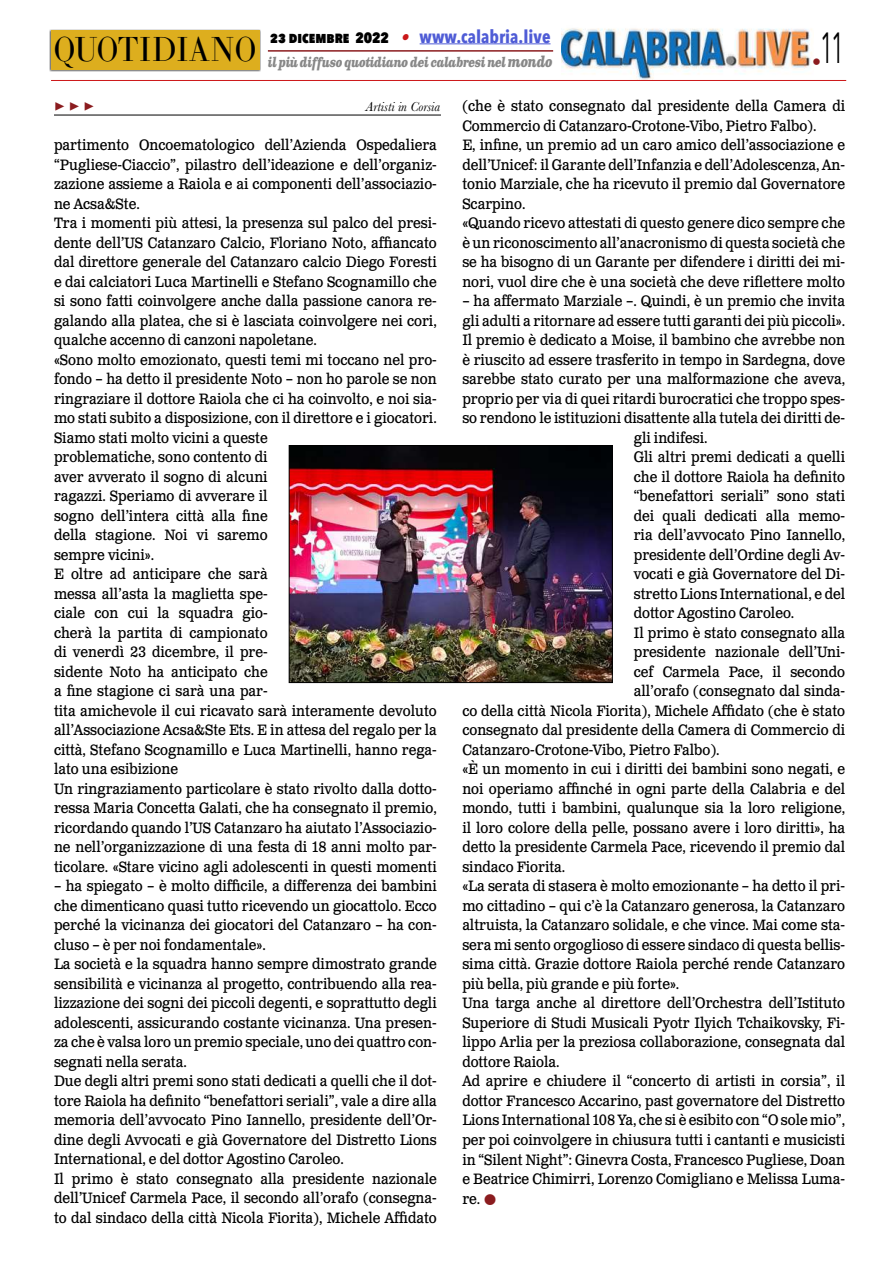
<style>
.page{position:relative;width:893px;height:1263px;background:#fff}
.page>*{position:absolute;margin:0;border:0;box-sizing:border-box;transform-origin:0 0}
.t1{font:43.5px "Avenir Next Condensed";color:#000;scale:.55 1}
.t2{font:34.2px "LTC Bodoni 175 Pro";color:#000;scale:.88 1}
.t3{font:700 18px "Avenir Next Condensed";color:#4f5cd6}
.t4{font:700 18px "Minion Pro";color:#8b1c1f}
.t5{font:15px/19.5px "Clarendon Text Pro";color:#000;scale:.9 1}
.t6{font:italic 700 13.5px "Clarendon Text Pro";letter-spacing:-.05em;color:#878787;scale:.79 1}
.t7{font:italic 13.5px "Baskerville";color:#000}
.s1{font-weight:800;font-size:15px;color:#000}
.s2{font-family:"Clarendon Text Pro";font-style:italic;font-size:16.5px;color:#ca181a}
.s3{font-size:15px}
</style>
<div class="page">
<img style="left:561px;top:28px;width:251px;height:52px">
<hr style="left:51px;top:80px;width:795px;height:1px;background:#cd1719">
<div style="left:49px;top:29px;width:212px;height:43px;background:#000;opacity:.75"></div>
<div style="left:51px;top:31px;width:208px;height:39px;background:#ddae1e"></div>
<hr style="left:420px;top:43px;width:130px;height:1px;background:#4f5cd6">
<hr style="left:268px;top:50px;width:285px;height:2px;background:#8b1c1f">
<hr style="left:54px;top:115px;width:387px;height:1px;background:#000">
<img style="left:291px;top:447px;width:319px;height:234px">
<div style="left:289px;top:445px;width:323px;height:238px;border:1px solid #000"></div>
<h2 class="t2" style="left:54px;top:27px;width:232px">QUOTIDIANO</h2>
<p class="t3" style="left:270px;top:25px;width:282px"><span class="s1">23 DICEMBRE 2022</span> <span class="s2">•</span> www.calabria.live</p>
<p class="t6" style="left:268px;top:53px;width:362px">il più diffuso quotidiano dei calabresi nel <span class="s3">mondo</span></p>
<h1 class="t1" style="left:812px;top:11px;width:58px"><sub>•</sub>11</h1>
<p class="t4" style="left:54px;top:92px;width:42px">▶ ▶ ▶</p>
<p class="t7" style="left:366px;top:97px;width:76px">Artisti in Corsia</p>
<p class="t5" style="left:54px;top:136px;width:427px">partimento Oncoematologico dell’Azienda Ospedaliera “Pugliese-Ciaccio”, pilastro dell’ideazione e dell’organiz&shy;zazione assieme a Raiola e ai componenti dell’associazio&shy;ne Acsa&amp;Ste.<br>Tra i momenti più attesi, la presenza sul palco del presi&shy;dente dell’US Catanzaro Calcio, Floriano Noto, affiancato dal direttore generale del Catanzaro calcio Diego Foresti e dai calciatori Luca Martinelli e Stefano Scognamillo che si sono fatti coinvolgere anche dalla passione canora re&shy;galando alla platea, che si è lasciata coinvolgere nei cori, qualche accenno di canzoni napoletane.<br>«Sono molto emozionato, questi temi mi toccano nel pro&shy;fondo – ha detto il presidente Noto – non ho parole se non ringraziare il dottore Raiola che ci ha coinvolto, e noi sia&shy;mo stati subito a disposizione, con il direttore e i giocatori.<br>Siamo stati molto vicini a queste<br>problematiche, sono contento di<br>aver avverato il sogno di alcuni<br>ragazzi. Speriamo di avverare il<br>sogno dell’intera città alla fine<br>della stagione. Noi vi saremo<br>sempre vicini».<br>E oltre ad anticipare che sarà<br>messa all’asta la maglietta spe-<br>ciale con cui la squadra gio-<br>cherà la partita di campionato<br>di venerdì 23 dicembre, il pre-<br>sidente Noto ha anticipato che<br>a fine stagione ci sarà una par-<br>tita amichevole il cui ricavato sarà interamente devoluto all’Associazione Acsa&amp;Ste Ets. E in attesa del regalo per la città, Stefano Scognamillo e Luca Martinelli, hanno rega&shy;lato una esibizione<br>Un ringraziamento particolare è stato rivolto dalla dotto&shy;ressa Maria Concetta Galati, che ha consegnato il premio, ricordando quando l’US Catanzaro ha aiutato l’Associazio&shy;ne nell’organizzazione di una festa di 18 anni molto par&shy;ticolare. «Stare vicino agli adolescenti in questi momenti</p>
<p class="t5" style="left:54px;top:877px;width:427px">– ha spiegato – è molto difficile, a differenza dei bambini che dimenticano quasi tutto ricevendo un giocattolo. Ecco perché la vicinanza dei giocatori del Catanzaro – ha con&shy;cluso – è per noi fondamentale».<br>La società e la squadra hanno sempre dimostrato grande sensibilità e vicinanza al progetto, contribuendo alla rea&shy;lizzazione dei sogni dei piccoli degenti, e soprattutto degli adolescenti, assicurando costante vicinanza. Una presen&shy;za che è valsa loro un premio speciale, uno dei quattro con&shy;segnati nella serata.<br>Due degli altri premi sono stati dedicati a quelli che il dot&shy;tore Raiola ha definito “benefattori seriali”, vale a dire alla memoria dell’avvocato Pino Iannello, presidente dell’Or&shy;dine degli Avvocati e già Governatore del Distretto Lions International, e del dottor Agostino Caroleo.<br>Il primo è stato consegnato alla presidente nazionale dell’Unicef Carmela Pace, il secondo all’orafo (consegna&shy;to dal sindaco della città Nicola Fiorita), Michele Affidato</p>
<p class="t5" style="left:462px;top:97px;width:427px">(che è stato consegnato dal presidente della Camera di Commercio di Catanzaro-Crotone-Vibo, Pietro Falbo).<br>E, infine, un premio ad un caro amico dell’associazione e dell’Unicef: il Garante dell’Infanzia e dell’Adolescenza, An&shy;tonio Marziale, che ha ricevuto il premio dal Governatore Scarpino.<br>«Quando ricevo attestati di questo genere dico sempre che è un riconoscimento all’anacronismo di questa società che se ha bisogno di un Garante per difendere i diritti dei mi&shy;nori, vuol dire che è una società che deve riflettere molto</p>
<p class="t5" style="left:462px;top:292px;width:427px">– ha affermato Marziale –. Quindi, è un premio che invita</p>
<p class="t5" style="left:462px;top:312px;width:427px">gli adulti a ritornare ad essere tutti garanti dei più piccoli».</p>
<p class="t5" style="left:462px;top:331px;width:427px">Il premio è dedicato a Moise, il bambino che avrebbe non</p>
<p class="t5" style="left:462px;top:351px;width:427px">è riuscito ad essere trasferito in tempo in Sardegna, dove</p>
<p class="t5" style="left:462px;top:370px;width:427px">sarebbe stato curato per una malformazione che aveva,</p>
<p class="t5" style="left:462px;top:390px;width:427px">proprio per via di quei ritardi burocratici che troppo spes-</p>
<p class="t5" style="left:462px;top:409px;width:427px">so rendono le istituzioni disattente alla tutela dei diritti de-</p>
<p class="t5" style="left:634px;top:429px;width:83px">gli indifesi.</p>
<p class="t5" style="left:634px;top:448px;width:236px">Gli altri premi dedicati a quelli</p>
<p class="t5" style="left:634px;top:468px;width:236px">che il dottore Raiola ha definito</p>
<p class="t5" style="left:634px;top:487px;width:236px">“benefattori seriali” sono stati</p>
<p class="t5" style="left:634px;top:507px;width:236px">dei quali dedicati alla memo-</p>
<p class="t5" style="left:634px;top:526px;width:236px">ria dell’avvocato Pino Iannello,</p>
<p class="t5" style="left:634px;top:546px;width:236px">presidente dell’Ordine degli Av-</p>
<p class="t5" style="left:634px;top:565px;width:236px">vocati e già Governatore del Di-</p>
<p class="t5" style="left:634px;top:585px;width:236px">stretto Lions International, e del</p>
<p class="t5" style="left:634px;top:604px;width:180px">dottor Agostino Caroleo.</p>
<p class="t5" style="left:634px;top:624px;width:236px">Il primo è stato consegnato alla</p>
<p class="t5" style="left:634px;top:643px;width:236px">presidente nazionale dell’Uni-</p>
<p class="t5" style="left:634px;top:663px;width:236px">cef Carmela Pace, il secondo</p>
<p class="t5" style="left:634px;top:682px;width:236px">all’orafo (consegnato dal sinda-</p>
<p class="t5" style="left:462px;top:702px;width:427px">co della città Nicola Fiorita), Michele Affidato (che è stato</p>
<p class="t5" style="left:462px;top:721px;width:427px">consegnato dal presidente della Camera di Commercio di</p>
<p class="t5" style="left:462px;top:741px;width:287px">Catanzaro-Crotone-Vibo, Pietro Falbo).</p>
<p class="t5" style="left:462px;top:760px;width:427px">«È un momento in cui i diritti dei bambini sono negati, e</p>
<p class="t5" style="left:462px;top:780px;width:427px">noi operiamo affinché in ogni parte della Calabria e del</p>
<p class="t5" style="left:462px;top:799px;width:427px">mondo, tutti i bambini, qualunque sia la loro religione,</p>
<p class="t5" style="left:462px;top:819px;width:427px">il loro colore della pelle, possano avere i loro diritti», ha</p>
<p class="t5" style="left:462px;top:838px;width:427px">detto la presidente Carmela Pace, ricevendo il premio dal</p>
<p class="t5" style="left:462px;top:858px;width:116px">sindaco Fiorita.</p>
<p class="t5" style="left:462px;top:877px;width:427px">«La serata di stasera è molto emozionante – ha detto il pri-</p>
<p class="t5" style="left:462px;top:897px;width:427px">mo cittadino – qui c’è la Catanzaro generosa, la Catanzaro</p>
<p class="t5" style="left:462px;top:916px;width:427px">altruista, la Catanzaro solidale, e che vince. Mai come sta-</p>
<p class="t5" style="left:462px;top:936px;width:427px">sera mi sento orgoglioso di essere sindaco di questa bellis-</p>
<p class="t5" style="left:462px;top:955px;width:427px">sima città. Grazie dottore Raiola perché rende Catanzaro</p>
<p class="t5" style="left:462px;top:975px;width:243px">più bella, più grande e più forte».</p>
<p class="t5" style="left:462px;top:994px;width:427px">Una targa anche al direttore dell’Orchestra dell’Istituto</p>
<p class="t5" style="left:462px;top:1014px;width:427px">Superiore di Studi Musicali Pyotr Ilyich Tchaikovsky, Fi-</p>
<p class="t5" style="left:462px;top:1033px;width:427px">lippo Arlia per la preziosa collaborazione, consegnata dal</p>
<p class="t5" style="left:462px;top:1053px;width:109px">dottore Raiola.</p>
<p class="t5" style="left:462px;top:1072px;width:427px">Ad aprire e chiudere il “concerto di artisti in corsia”, il</p>
<p class="t5" style="left:462px;top:1092px;width:427px">dottor Francesco Accarino, past governatore del Distretto</p>
<p class="t5" style="left:462px;top:1111px;width:427px">Lions International 108 Ya, che si è esibito con “O sole mio”,</p>
<p class="t5" style="left:462px;top:1131px;width:427px">per poi coinvolgere in chiusura tutti i cantanti e musicisti</p>
<p class="t5" style="left:462px;top:1150px;width:427px">in “Silent Night”: Ginevra Costa, Francesco Pugliese, Doan</p>
<p class="t5" style="left:462px;top:1170px;width:427px">e Beatrice Chimirri, Lorenzo Comigliano e Melissa Luma-</p>
<p class="t5" style="left:462px;top:1189px;width:21px">re.</p>
</div>
